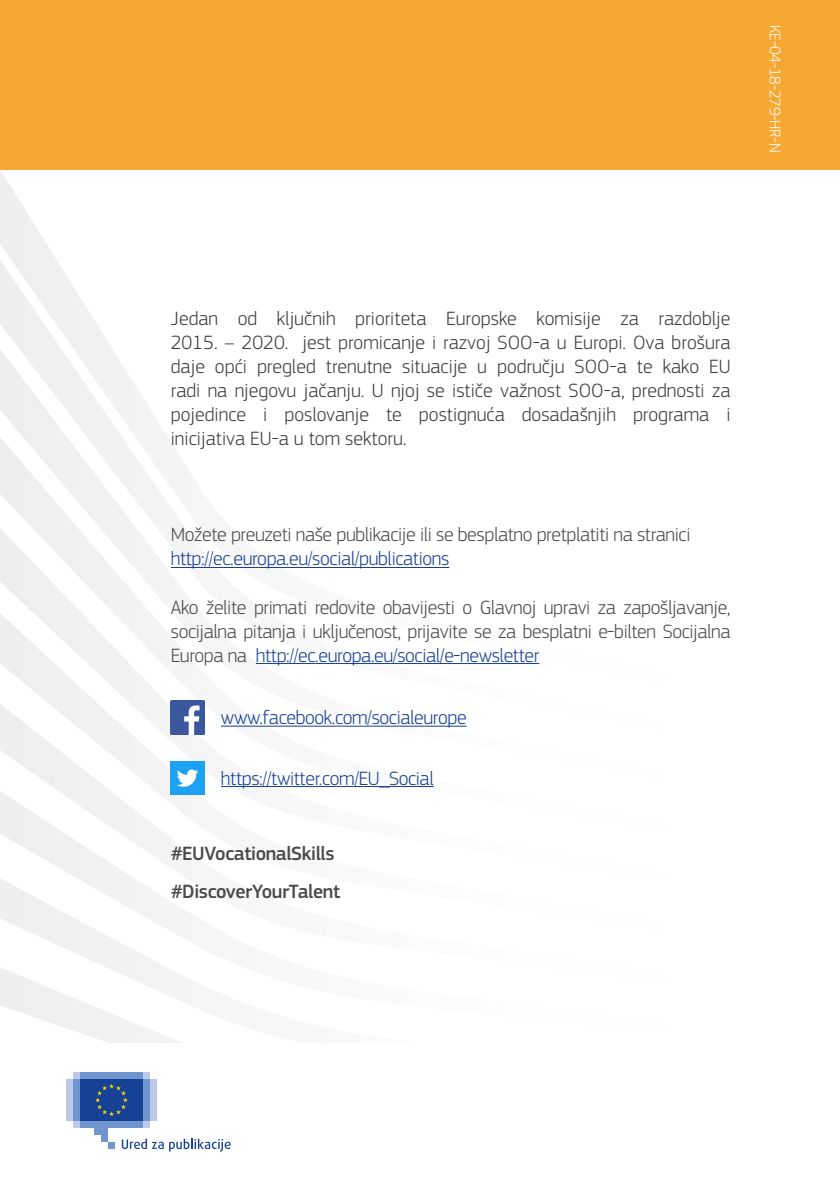
<style>
.page{position:relative;width:840px;height:1191px;background:#fff}
.page>*{position:absolute;margin:0;border:0;box-sizing:border-box;transform-origin:0 0}
.Body_text{font:300 20px/24px "EC Square Sans Pro";color:#3c3c3b;text-align:justify}
.plem{font:300 20px/24px "EC Square Sans Pro";letter-spacing:-.02em;color:#4a4a49}
.plem-2{font:300 20px "EC Square Sans Pro";letter-spacing:-.02em;color:#164194}
.plem-3{font:500 20px "EC Square Sans Pro";letter-spacing:-.02em;color:#4a4a49}
.plem-4{font:300 16px "EC Square Sans Pro";letter-spacing:-.02em;color:#fff}
.s1{color:#164194}
</style>
<div class="page">
<svg style="left:0;top:169px;width:665px;height:96px"></svg>
<svg style="left:0;top:265px;width:120px;height:96px;fill:#f1f1f1"></svg>
<svg style="left:0;top:361px;width:182px;height:100px;fill:#f2f2f2"></svg>
<svg style="left:0;top:461px;width:193px;height:93px;fill:#f3f3f3"></svg>
<svg style="left:0;top:554px;width:450px;height:99px"></svg>
<svg style="left:0;top:653px;width:540px;height:95px"></svg>
<svg style="left:0;top:748px;width:434px;height:95px"></svg>
<svg style="left:0;top:843px;width:193px;height:96px"></svg>
<svg style="left:0;top:939px;width:193px;height:99px"></svg>
<svg style="left:97px;top:1038px;width:82px;height:4px"></svg>
<hr style="left:171px;top:567px;width:278px;height:1px;background:#164194">
<hr style="left:256px;top:663px;width:283px;height:1px;background:#164194">
<hr style="left:221px;top:725px;width:245px;height:1px;background:#164194">
<hr style="left:221px;top:786px;width:212px;height:1px;background:#164194">
<img style="left:171px;top:700px;width:33px;height:34px">
<img style="left:171px;top:761px;width:33px;height:33px">
<div style="left:0;top:0;width:839px;height:169px;background:#f7a833"></div>
<div style="left:73px;top:1072px;width:77px;height:7px;background:#bcc9e9"></div>
<div style="left:80px;top:1072px;width:63px;height:7px;background:#7196cf"></div>
<div style="left:143px;top:1079px;width:7px;height:42px;background:#7196cf"></div>
<div style="left:150px;top:1079px;width:7px;height:42px;background:#bcc9e9"></div>
<div style="left:73px;top:1079px;width:7px;height:42px;background:#7196cf"></div>
<div style="left:66px;top:1079px;width:7px;height:42px;background:#bcc9e9"></div>
<div style="left:94px;top:1121px;width:14px;height:13px;background:#7196cf"></div>
<div style="left:101px;top:1121px;width:7px;height:20px;background:#7196cf"></div>
<div style="left:108px;top:1141px;width:7px;height:7px;background:#7196cf"></div>
<div style="left:80px;top:1079px;width:63px;height:42px;background:#164194"></div>
<svg style="left:73px;top:1084px;width:77px;height:44px"></svg>
<svg style="left:122px;top:1138px;width:108px;height:13px"></svg>
<p class="plem-4" style="left:784px;top:25px;width:129px;rotate:90deg">KE-04-18-279-HR-N</p>
<p class="Body_text" style="left:171px;top:306px;width:561px">Jedan od ključnih prioriteta Europske komisije za razdoblje 2015. – 2020. jest promicanje i razvoj SOO-a u Europi. Ova brošura daje opći pregled trenutne situacije u području SOO-a te kako EU radi na njegovu jačanju. U njoj se ističe važnost SOO-a, prednosti za pojedince i poslovanje te postignuća dosadašnjih programa i inicijativa EU-a u tom sektoru.</p>
<p class="plem" style="left:171px;top:523px;width:521px">Možete preuzeti naše publikacije ili se besplatno pretplatiti na stranici <span class="s1">http://ec.europa.eu/social/publications</span></p>
<p class="plem" style="left:171px;top:595px;width:561px;text-align:justify">Ako želite primati redovite obavijesti o Glavnoj upravi za zapošljavanje, socijalna pitanja i uključenost, prijavite se za besplatni e-bilten Socijalna Europa na <span class="s1">http://ec.europa.eu/social/e-newsletter</span></p>
<p class="plem-2" style="left:221px;top:706px;width:247px">www.facebook.com/socialeurope</p>
<p class="plem-2" style="left:221px;top:766px;width:214px">https://twitter.com/EU_Social</p>
<p class="plem-3" style="left:171px;top:841px;width:165px">#EUVocationalSkills</p>
<p class="plem-3" style="left:171px;top:880px;width:171px">#DiscoverYourTalent</p>
</div>
